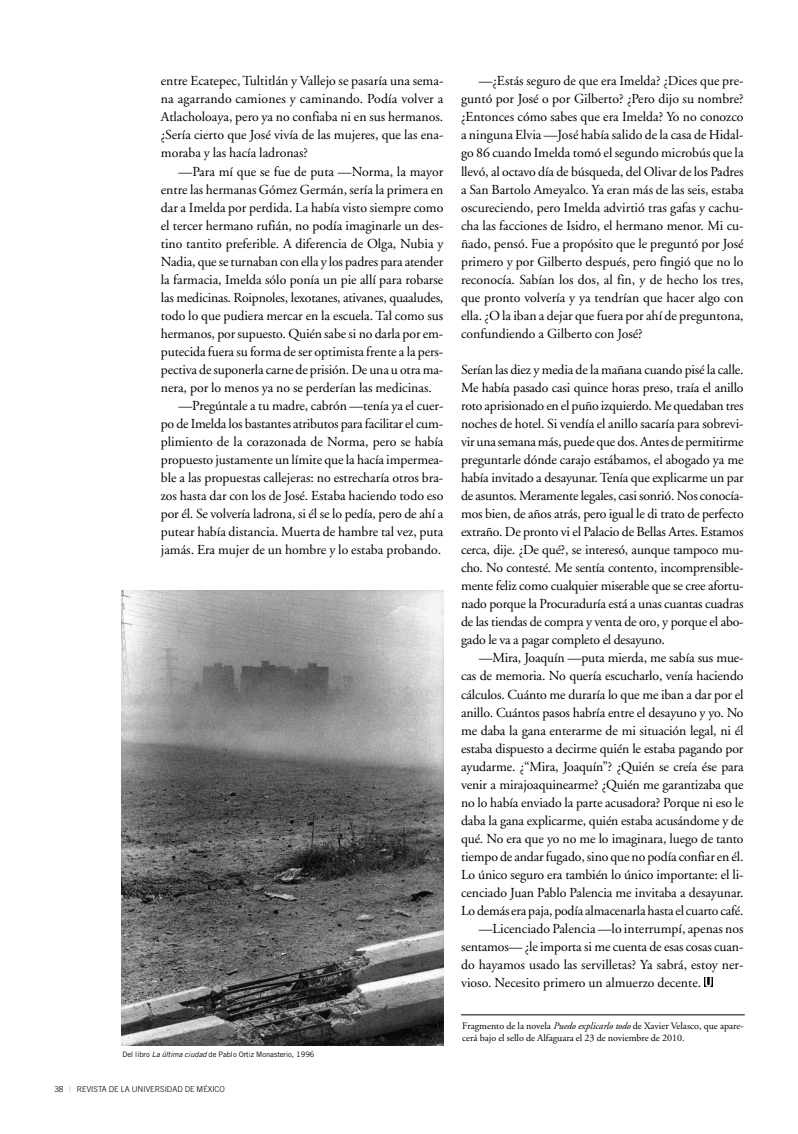
<style>
.page{position:relative;width:798px;height:1134px;background:#fff}
.page>*{position:absolute;margin:0;border:0;box-sizing:border-box;transform-origin:0 0}
.t1{font:13.75px/18px "Adobe Garamond";letter-spacing:-.01em;color:#000;text-align:justify}
.t2{font:10px/12px "Adobe Garamond";color:#000}
.t3{font:300 8.12px "Trade Gothic";color:#000}
.t4{font:7.5px "Trade Gothic";color:#000}
.s1{font-style:italic}
.s2{font-weight:400;color:#b3b3b3}
</style>
<div class="page">
<svg style="left:704px;top:977px;width:8px;height:10px"></svg>
<svg style="left:705px;top:977px;width:6px;height:10px"></svg>
<hr style="left:461px;top:1015px;width:283px;height:1px;background:#000">
<img style="left:121px;top:590px;width:322px;height:455px">
<p class="t1" style="left:161px;top:73px;width:284px">entre Ecatepec, Tultitlán y Vallejo se pasaría una sema&shy;na agarrando camiones y caminando. Podía volver a Atlacholoaya, pero ya no confiaba ni en sus hermanos. ¿Sería cierto que José vivía de las mujeres, que las ena&shy;moraba y las hacía ladronas?</p>
<p class="t1" style="left:178px;top:163px;width:266px">—Para mí que se fue de puta —Norma, la mayor</p>
<p class="t1" style="left:161px;top:181px;width:284px">entre las hermanas Gómez Germán, sería la primera en</p>
<p class="t1" style="left:161px;top:199px;width:284px">dar a Imelda por perdida. La había visto siempre como</p>
<p class="t1" style="left:161px;top:217px;width:284px">el tercer hermano rufián, no podía imaginarle un des-</p>
<p class="t1" style="left:161px;top:235px;width:284px">tino tantito preferible. A diferencia de Olga, Nubia y</p>
<p class="t1" style="left:161px;top:254px;width:284px">Nadia, que se turnaban con ella y los padres para atender</p>
<p class="t1" style="left:161px;top:272px;width:284px">la farmacia, Imelda sólo ponía un pie allí para robarse</p>
<p class="t1" style="left:161px;top:290px;width:284px">las medicinas. Roipnoles, lexotanes, ativanes, quaaludes,</p>
<p class="t1" style="left:161px;top:308px;width:284px">todo lo que pudiera mercar en la escuela. Tal como sus</p>
<p class="t1" style="left:161px;top:326px;width:284px">hermanos, por supuesto. Quién sabe si no darla por em-</p>
<p class="t1" style="left:161px;top:344px;width:284px">putecida fuera su forma de ser optimista frente a la pers-</p>
<p class="t1" style="left:161px;top:362px;width:284px">pectiva de suponerla carne de prisión. De una u otra ma-</p>
<p class="t1" style="left:161px;top:380px;width:272px">nera, por lo menos ya no se perderían las medicinas.</p>
<p class="t1" style="left:178px;top:398px;width:266px">—Pregúntale a tu madre, cabrón —tenía ya el cuer-</p>
<p class="t1" style="left:161px;top:416px;width:284px">po de Imelda los bastantes atributos para facilitar el cum-</p>
<p class="t1" style="left:161px;top:434px;width:284px">plimiento de la corazonada de Norma, pero se había</p>
<p class="t1" style="left:161px;top:452px;width:284px">propuesto justamente un límite que la hacía impermea-</p>
<p class="t1" style="left:161px;top:470px;width:284px">ble a las propuestas callejeras: no estrecharía otros bra-</p>
<p class="t1" style="left:161px;top:488px;width:284px">zos hasta dar con los de José. Estaba haciendo todo eso</p>
<p class="t1" style="left:161px;top:506px;width:284px">por él. Se volvería ladrona, si él se lo pedía, pero de ahí a</p>
<p class="t1" style="left:161px;top:524px;width:284px">putear había distancia. Muerta de hambre tal vez, puta</p>
<p class="t1" style="left:161px;top:542px;width:281px">jamás. Era mujer de un hombre y lo estaba probando.</p>
<p class="t4" style="left:122px;top:1052px;width:193px">Del libro <span class="s1">La última ciudad</span> de Pablo Ortiz Monasterio, 1996</p>
<p class="t3" style="left:54px;top:1086px;width:172px">38 <span class="s2">|</span> REVISTA DE LA UNIVERSIDAD DE MÉXICO</p>
<p class="t1" style="left:461px;top:73px;width:284px;text-indent:18px">—¿Estás seguro de que era Imelda? ¿Dices que pre&shy;guntó por José o por Gilberto? ¿Pero dijo su nombre? ¿Entonces cómo sabes que era Imelda? Yo no conozco a ninguna Elvia —José había salido de la casa de Hidal&shy;go 86 cuando Imelda tomó el segundo microbús que la llevó, al octavo día de búsqueda, del Olivar de los Padres a San Bartolo Ameyalco. Ya eran más de las seis, estaba oscureciendo, pero Imelda advirtió tras gafas y cachu&shy;cha las facciones de Isidro, el hermano menor. Mi cu&shy;ñado, pensó. Fue a propósito que le preguntó por José primero y por Gilberto después, pero fingió que no lo reconocía. Sabían los dos, al fin, y de hecho los tres, que pronto volvería y ya tendrían que hacer algo con ella. ¿O la iban a dejar que fuera por ahí de preguntona, confundiendo a Gilberto con José?</p>
<p class="t1" style="left:461px;top:362px;width:284px">Serían las diez y media de la mañana cuando pisé la calle.<br>Me había pasado casi quince horas preso, traía el anillo roto aprisionado en el puño izquierdo. Me quedaban tres noches de hotel. Si vendía el anillo sacaría para sobrevi&shy;vir una semana más, puede que dos. Antes de permitirme preguntarle dónde carajo estábamos, el abogado ya me había invitado a desayunar. Tenía que explicarme un par de asuntos. Meramente legales, casi sonrió. Nos conocía&shy;mos bien, de años atrás, pero igual le di trato de perfecto extraño. De pronto vi el Palacio de Bellas Artes. Estamos cerca, dije. ¿De qué?, se interesó, aunque tampoco mu&shy;cho. No contesté. Me sentía contento, incomprensible&shy;mente feliz como cualquier miserable que se cree afortu&shy;nado porque la Procuraduría está a unas cuantas cuadras de las tiendas de compra y venta de oro, y porque el abo&shy;gado le va a pagar completo el desayuno.</p>
<p class="t1" style="left:478px;top:650px;width:266px">—Mira, Joaquín —puta mierda, me sabía sus mue-</p>
<p class="t1" style="left:461px;top:668px;width:284px">cas de memoria. No quería escucharlo, venía haciendo</p>
<p class="t1" style="left:461px;top:686px;width:284px">cálculos. Cuánto me duraría lo que me iban a dar por el</p>
<p class="t1" style="left:461px;top:704px;width:284px">anillo. Cuántos pasos habría entre el desayuno y yo. No</p>
<p class="t1" style="left:461px;top:722px;width:284px">me daba la gana enterarme de mi situación legal, ni él</p>
<p class="t1" style="left:461px;top:740px;width:284px">estaba dispuesto a decirme quién le estaba pagando por</p>
<p class="t1" style="left:461px;top:758px;width:284px">ayudarme. ¿“Mira, Joaquín”? ¿Quién se creía ése para</p>
<p class="t1" style="left:461px;top:776px;width:284px">venir a mirajoaquinearme? ¿Quién me garantizaba que</p>
<p class="t1" style="left:461px;top:794px;width:284px">no lo había enviado la parte acusadora? Porque ni eso le</p>
<p class="t1" style="left:461px;top:812px;width:284px">daba la gana explicarme, quién estaba acusándome y de</p>
<p class="t1" style="left:461px;top:831px;width:284px">qué. No era que yo no me lo imaginara, luego de tanto</p>
<p class="t1" style="left:461px;top:849px;width:284px">tiempo de andar fugado, sino que no podía confiar en él.</p>
<p class="t1" style="left:461px;top:867px;width:284px">Lo único seguro era también lo único importante: el li-</p>
<p class="t1" style="left:461px;top:885px;width:284px">cenciado Juan Pablo Palencia me invitaba a desayunar.</p>
<p class="t1" style="left:461px;top:903px;width:284px">Lo demás era paja, podía almacenarla hasta el cuarto café.</p>
<p class="t1" style="left:478px;top:921px;width:266px">—Licenciado Palencia —lo interrumpí, apenas nos</p>
<p class="t1" style="left:461px;top:939px;width:284px">sentamos— ¿le importa si me cuenta de esas cosas cuan-</p>
<p class="t1" style="left:461px;top:957px;width:284px">do hayamos usado las servilletas? Ya sabrá, estoy ner-</p>
<p class="t1" style="left:461px;top:975px;width:241px">vioso. Necesito primero un almuerzo decente.</p>
<p class="t2" style="left:462px;top:1021px;width:282px">Fragmento de la novela <span class="s1">Puedo explicarlo todo</span> de Xavier Velasco, que apare&shy;cerá bajo el sello de Alfaguara el 23 de noviembre de 2010.</p>
</div>
